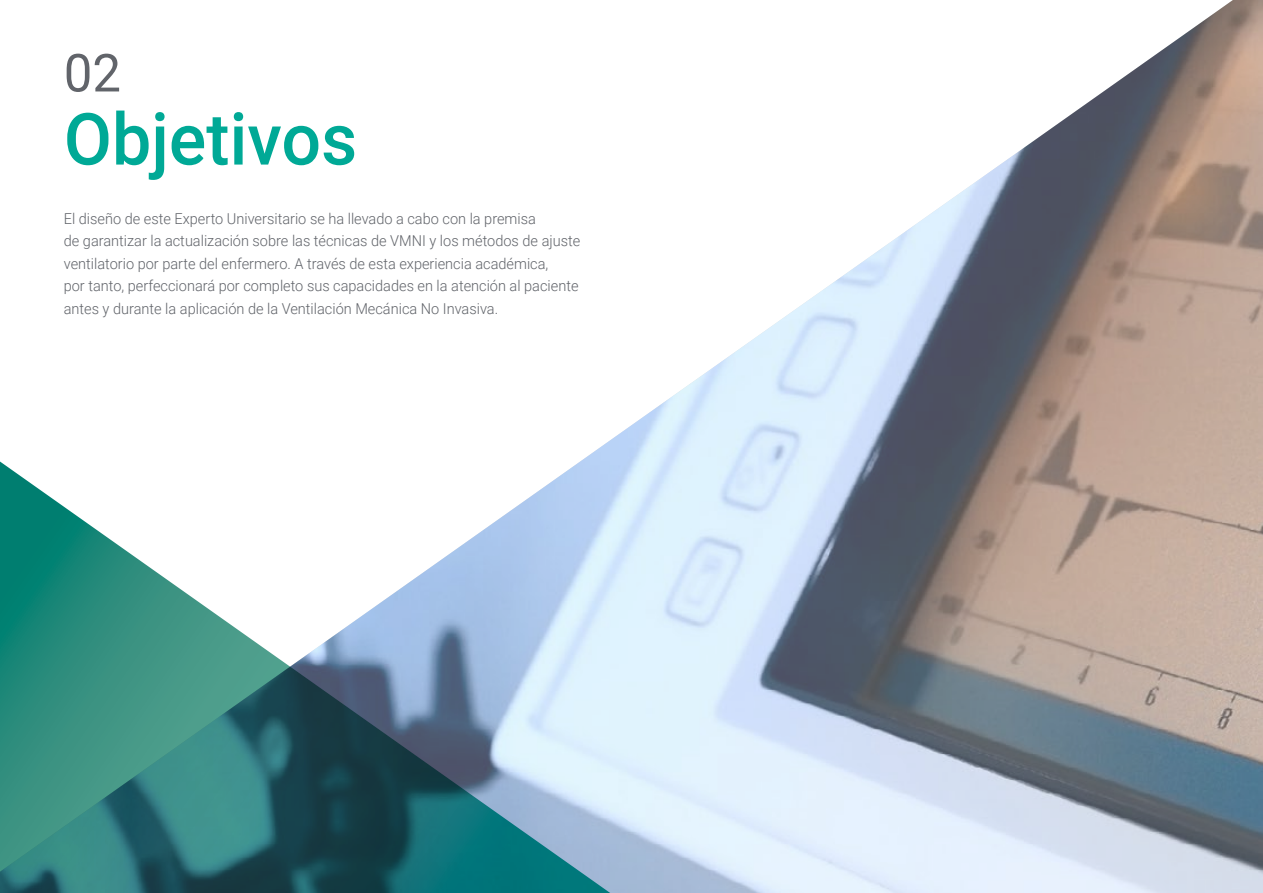
<style>
.page{position:relative;width:1263px;height:893px;background:#fff}
.page>*{position:absolute;margin:0;border:0;box-sizing:border-box;transform-origin:0 0}
.t1{font:500 72px "Roboto";color:#00a996}
.t2{font:52.5px "Roboto";color:#61646a}
.t3{font:300 15px/22.5px "Roboto";color:#61646a}
</style>
<div class="page">
<img style="left:602px;top:0;width:661px;height:893px">
<svg style="left:0;top:446px;width:640px;height:447px"></svg>
<h2 class="t2" style="left:64px;top:36px;width:59px">02</h2>
<h1 class="t1" style="left:64px;top:89px;width:295px">Objetivos</h1>
<p class="t3" style="left:64px;top:207px;width:518px">El diseño de este Experto Universitario se ha llevado a cabo con la premisa<br>de garantizar la actualización sobre las técnicas de VMNI y los métodos de ajuste ventilatorio por parte del enfermero. A través de esta experiencia académica,<br>por tanto, perfeccionará por completo sus capacidades en la atención al paciente antes y durante la aplicación de la Ventilación Mecánica No Invasiva.</p>
</div>
